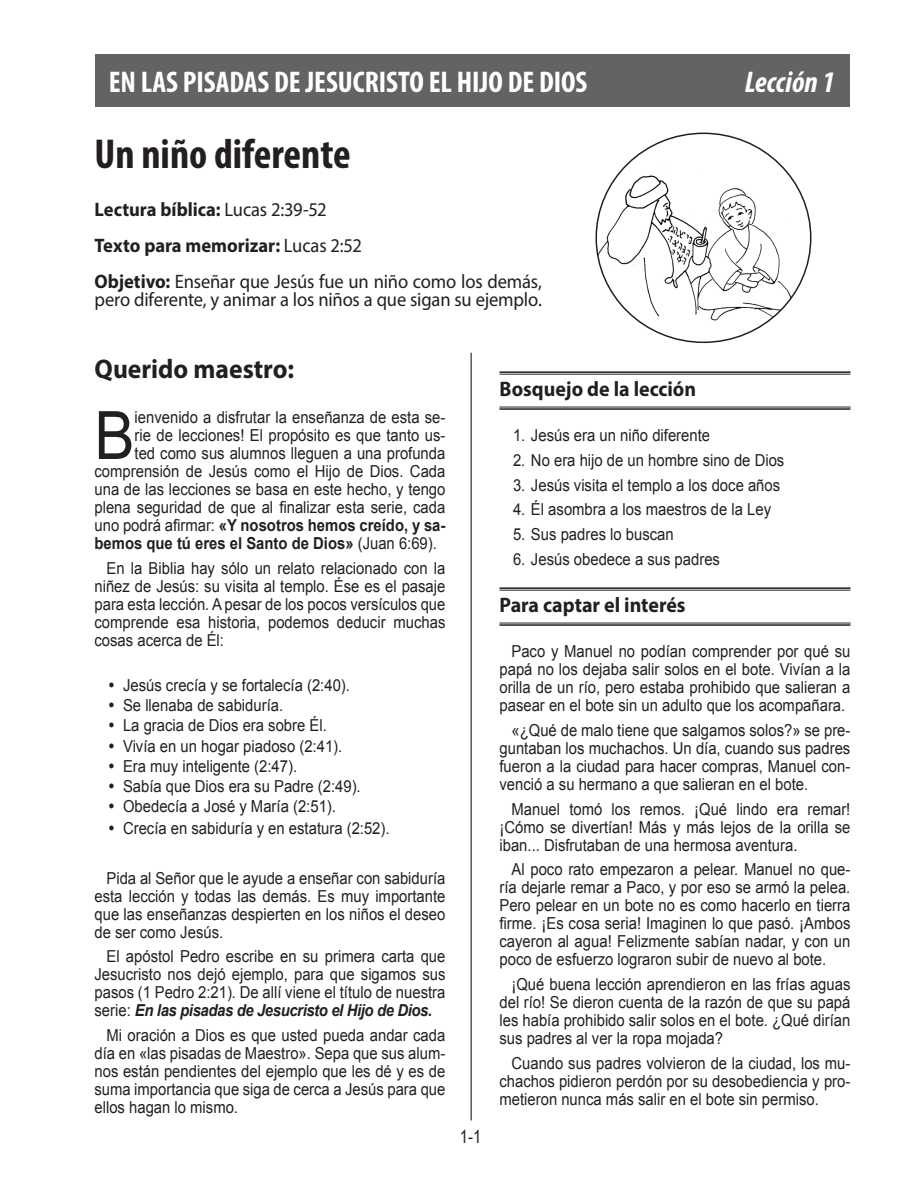
<style>
.page{position:relative;width:918px;height:1188px;background:#fff}
.page>*{position:absolute;margin:0;border:0;box-sizing:border-box;transform-origin:0 0}
._02_Body_Drop_Caps{font:66.75px "Arial";color:#231f20;scale:.9 1}
.t1{font:700 condensed 42px "Myriad Pro";color:#231f20}
.Unidad{font:700 condensed 30px "Myriad Pro";color:#fff}
.Unidad-2{font:italic 700 condensed 30px "Myriad Pro";color:#fff}
._03_Querido_Maestro{font:700 27px "Myriad Pro";color:#231f20;scale:.95 1}
._02_Sub_Titles{font:700 21px "Myriad Pro";color:#231f20;scale:.95 1}
._02_Body_No_Indent{font:19.5px/18px "Myriad Pro";letter-spacing:-.01em;color:#231f20;scale:.95 1}
._02_Body_No_Indent-2{font:700 19.5px "Myriad Pro";color:#231f20;scale:.95 1}
.t2{font:18px "Arial Narrow";color:#231f20}
._02_Body_Text{font:16.5px/18px "Arial";color:#231f20;text-align:justify;scale:.9 1}
.List{font:16.5px "Arial";color:#231f20;scale:.9 1}
._02_Body_Drop_Caps-2{font:16.5px "Arial";color:#231f20;scale:.9 1}
._02_Body_Drop_Caps-3{font:700 16.5px "Arial";color:#231f20;scale:.9 1}
.s1{font-weight:400}
.s2{font-weight:700}
.s3{font-weight:700;font-style:italic}
</style>
<div class="page">
<hr style="left:471px;top:353px;width:1px;height:767px;background:#231f20">
<hr style="left:500px;top:371px;width:350px;height:2px;background:#231f20">
<hr style="left:500px;top:374px;width:350px;height:1px;background:#231f20">
<hr style="left:500px;top:407px;width:350px;height:1px;background:#231f20">
<hr style="left:500px;top:408px;width:350px;height:2px;background:#231f20">
<hr style="left:500px;top:587px;width:350px;height:2px;background:#231f20">
<hr style="left:500px;top:590px;width:350px;height:1px;background:#231f20">
<hr style="left:500px;top:623px;width:350px;height:1px;background:#231f20">
<hr style="left:500px;top:624px;width:350px;height:2px;background:#231f20">
<div style="left:95px;top:55px;width:755px;height:52px;background:#636366"></div>
<img style="left:596px;top:158px;width:198px;height:167px">
<p class="Unidad" style="left:109px;top:63px;width:480px">EN LAS PISADAS DE JESUCRISTO EL HIJO DE DIOS</p>
<p class="Unidad-2" style="left:745px;top:63px;width:92px">Lección 1</p>
<p class="t1" style="left:94px;top:128px;width:258px">Un niño diferente</p>
<p class="_02_Body_No_Indent-2" style="left:94px;top:197px;width:246px">Lectura bíblica: <span class="s1">Lucas 2:39-52</span></p>
<p class="_02_Body_No_Indent-2" style="left:94px;top:233px;width:283px">Texto para memorizar: <span class="s1">Lucas 2:52</span></p>
<p class="_02_Body_No_Indent" style="left:94px;top:272px;width:473px"><span class="s2">Objetivo:</span> Enseñar que Jesús fue un niño como los demás, pero diferente, y animar a los niños a que sigan su ejemplo.</p>
<p class="_03_Querido_Maestro" style="left:94px;top:351px;width:212px">Querido maestro:</p>
<p class="_02_Body_Drop_Caps" style="left:94px;top:392px;width:46px">B</p>
<p class="_02_Body_Drop_Caps-2" style="left:135px;top:406px;width:347px">ienvenido a disfrutar la enseñanza de esta se-</p>
<p class="_02_Body_Drop_Caps-2" style="left:135px;top:424px;width:347px">rie de lecciones! El propósito es que tanto us-</p>
<p class="_02_Body_Drop_Caps-2" style="left:135px;top:442px;width:347px">ted como sus alumnos lleguen a una profunda</p>
<p class="_02_Body_Drop_Caps-2" style="left:94px;top:460px;width:391px">comprensión de Jesús como el Hijo de Dios. Cada</p>
<p class="_02_Body_Drop_Caps-2" style="left:94px;top:478px;width:391px">una de las lecciones se basa en este hecho, y tengo</p>
<p class="_02_Body_Drop_Caps-2" style="left:94px;top:496px;width:391px">plena seguridad de que al finalizar esta serie, cada</p>
<p class="_02_Body_Drop_Caps-3" style="left:94px;top:514px;width:391px"><span class="s1">uno podrá afirmar:</span> «Y nosotros hemos creído, y sa-</p>
<p class="_02_Body_Drop_Caps-3" style="left:94px;top:532px;width:382px">bemos que tú eres el Santo de Dios» <span class="s1">(Juan 6:69).</span></p>
<p class="_02_Body_Text" style="left:94px;top:559px;width:391px;text-indent:12px">En la Biblia hay sólo un relato relacionado con la niñez de Jesús: su visita al templo. Ése es el pasaje para esta lección. A pesar de los pocos versículos que comprende esa historia, podemos deducir muchas cosas acerca de Él:</p>
<p class="List" style="left:108px;top:674px;width:270px">• Jesús crecía y se fortalecía (2:40).</p>
<p class="List" style="left:108px;top:694px;width:196px">• Se llenaba de sabiduría.</p>
<p class="List" style="left:108px;top:715px;width:245px">• La gracia de Dios era sobre Él.</p>
<p class="List" style="left:108px;top:735px;width:262px">• Vivía en un hogar piadoso (2:41).</p>
<p class="List" style="left:108px;top:755px;width:212px">• Era muy inteligente (2:47).</p>
<p class="List" style="left:108px;top:775px;width:282px">• Sabía que Dios era su Padre (2:49).</p>
<p class="List" style="left:108px;top:796px;width:255px">• Obedecía a José y María (2:51).</p>
<p class="List" style="left:108px;top:817px;width:314px">• Crecía en sabiduría y en estatura (2:52).</p>
<p class="_02_Body_Text" style="left:94px;top:869px;width:392px;text-indent:12px">Pida al Señor que le ayude a enseñar con sabiduría esta lección y todas las demás. Es muy importante que las enseñanzas despierten en los niños el deseo de ser como Jesús.</p>
<p class="_02_Body_Text" style="left:94px;top:948px;width:391px;text-indent:12px">El apóstol Pedro escribe en su primera carta que Jesucristo nos dejó ejemplo, para que sigamos sus pasos (1 Pedro 2:21). De allí viene el título de nuestra serie: <span class="s3">En las pisadas de Jesucristo el Hijo de Dios.</span></p>
<p class="_02_Body_Text" style="left:94px;top:1026px;width:391px;text-indent:12px">Mi oración a Dios es que usted pueda andar cada día en «las pisadas de Maestro». Sepa que sus alum&shy;nos están pendientes del ejemplo que les dé y es de suma importancia que siga de cerca a Jesús para que ellos hagan lo mismo.</p>
<p class="t2" style="left:460px;top:1123px;width:23px">1-1</p>
<p class="_02_Sub_Titles" style="left:500px;top:375px;width:209px">Bosquejo de la lección</p>
<p class="List" style="left:513px;top:424px;width:221px">1. Jesús era un niño diferente</p>
<p class="List" style="left:513px;top:449px;width:303px">2. No era hijo de un hombre sino de Dios</p>
<p class="List" style="left:513px;top:474px;width:298px">3. Jesús visita el templo a los doce años</p>
<p class="List" style="left:513px;top:499px;width:288px">4. Él asombra a los maestros de la Ley</p>
<p class="List" style="left:513px;top:523px;width:180px">5. Sus padres lo buscan</p>
<p class="List" style="left:513px;top:548px;width:232px">6. Jesús obedece a sus padres</p>
<p class="_02_Sub_Titles" style="left:500px;top:591px;width:197px">Para captar el interés</p>
<p class="_02_Body_Text" style="left:500px;top:642px;width:391px;text-indent:12px">Paco y Manuel no podían comprender por qué su papá no los dejaba salir solos en el bote. Vivían a la orilla de un río, pero estaba prohibido que salieran a pasear en el bote sin un adulto que los acompañara.</p>
<p class="_02_Body_Text" style="left:500px;top:721px;width:391px;text-indent:12px">«¿Qué de malo tiene que salgamos solos?» se pre&shy;guntaban los muchachos. Un día, cuando sus padres fueron a la ciudad para hacer compras, Manuel con&shy;venció a su hermano a que salieran en el bote.</p>
<p class="_02_Body_Text" style="left:500px;top:800px;width:391px;text-indent:12px">Manuel tomó los remos. ¡Qué lindo era remar! ¡Cómo se divertían! Más y más lejos de la orilla se iban... Disfrutaban de una hermosa aventura.</p>
<p class="_02_Body_Text" style="left:500px;top:861px;width:391px;text-indent:12px">Al poco rato empezaron a pelear. Manuel no que&shy;ría dejarle remar a Paco, y por eso se armó la pelea.<br>Pero pelear en un bote no es como hacerlo en tierra firme. ¡Es cosa seria! Imaginen lo que pasó. ¡Ambos cayeron al agua! Felizmente sabían nadar, y con un poco de esfuerzo lograron subir de nuevo al bote.</p>
<p class="_02_Body_Text" style="left:500px;top:975px;width:391px;text-indent:12px">¡Qué buena lección aprendieron en las frías aguas del río! Se dieron cuenta de la razón de que su papá les había prohibido salir solos en el bote. ¿Qué dirían sus padres al ver la ropa mojada?</p>
<p class="_02_Body_Text" style="left:500px;top:1054px;width:391px;text-indent:12px">Cuando sus padres volvieron de la ciudad, los mu&shy;chachos pidieron perdón por su desobediencia y pro&shy;metieron nunca más salir en el bote sin permiso.</p>
</div>
